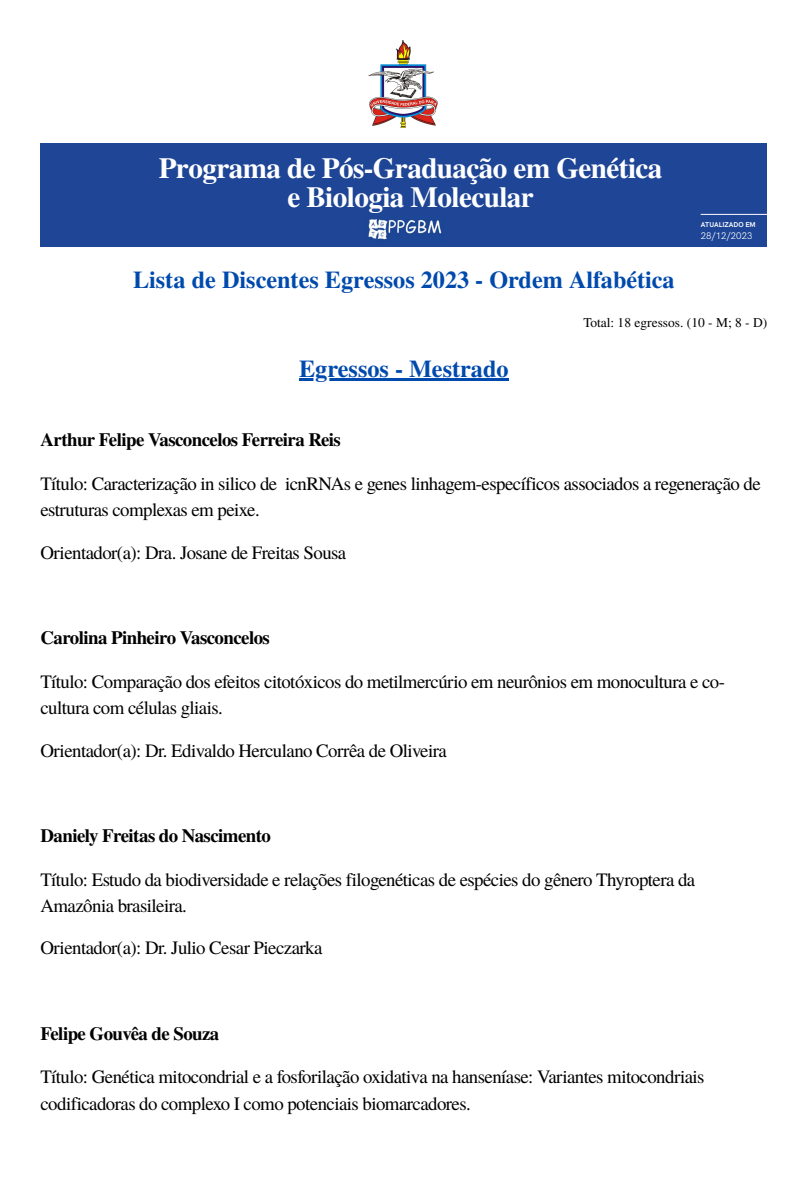
<style>
.page{position:relative;width:810px;height:1181px;background:#fff}
.page>*{position:absolute;margin:0;border:0;box-sizing:border-box;transform-origin:0 0}
.t1{font:700 29.1px "Te X Gyre Termes";letter-spacing:-.02em;color:#fff}
.t2{font:700 24.15px "Te X Gyre Termes";color:#004aad}
.t3{font:18.9px/26.2px "Te X Gyre Termes";letter-spacing:-.03em;color:#000}
.t4{font:700 18.9px "Te X Gyre Termes";letter-spacing:-.03em;color:#000}
.t5{font:13.5px "Te X Gyre Termes";color:#000}
.t6{font:300 9.6px "HK Grotesk";color:#fff}
.t7{font:700 7.05px "HK Grotesk";color:#fff}
</style>
<div class="page">
<hr style="left:299px;top:379px;width:210px;height:2px;background:#004aad">
<img style="left:368px;top:40px;width:70px;height:87px">
<div style="left:41px;top:143px;width:726px;height:103px;background:#1e4596"></div>
<hr style="left:701px;top:214px;width:66px;height:1px;background:#fff">
<img style="left:368px;top:219px;width:74px;height:21px">
<p class="t1" style="left:159px;top:146px;width:505px">Programa de Pós-Graduação em Genética</p>
<p class="t1" style="left:287px;top:174px;width:248px">e Biologia Molecular</p>
<p class="t7" style="left:701px;top:221px;width:57px">ATUALIZADO EM</p>
<p class="t6" style="left:701px;top:230px;width:53px">28/12/2023</p>
<p class="t2" style="left:133px;top:261px;width:543px">Lista de Discentes Egressos 2023 - Ordem Alfabética</p>
<p class="t5" style="left:583px;top:313px;width:185px">Total: 18 egressos. (10 - M; 8 - D)</p>
<h1 class="t2" style="left:299px;top:350px;width:211px">Egressos - Mestrado</h1>
<h2 class="t4" style="left:41px;top:425px;width:302px">Arthur Felipe Vasconcelos Ferreira Reis</h2>
<p class="t3" style="left:41px;top:469px;width:722px">Título: Caracterização in silico de icnRNAs e genes linhagem-específicos associados a regeneração de estruturas complexas em peixe.</p>
<p class="t3" style="left:41px;top:538px;width:307px">Orientador(a): Dra. Josane de Freitas Sousa</p>
<h2 class="t4" style="left:41px;top:623px;width:231px">Carolina Pinheiro Vasconcelos</h2>
<p class="t3" style="left:41px;top:667px;width:686px">Título: Comparação dos efeitos citotóxicos do metilmercúrio em neurônios em monocultura e co&shy;cultura com células gliais.</p>
<p class="t3" style="left:41px;top:736px;width:408px">Orientador(a): Dr. Edivaldo Herculano Corrêa de Oliveira</p>
<h2 class="t4" style="left:41px;top:821px;width:232px">Daniely Freitas do Nascimento</h2>
<p class="t3" style="left:41px;top:865px;width:656px">Título: Estudo da biodiversidade e relações filogenéticas de espécies do gênero Thyroptera da<br>Amazônia brasileira.</p>
<p class="t3" style="left:41px;top:934px;width:283px">Orientador(a): Dr. Julio Cesar Pieczarka</p>
<h2 class="t4" style="left:41px;top:1019px;width:180px">Felipe Gouvêa de Souza</h2>
<p class="t3" style="left:41px;top:1061px;width:666px;line-height:27.3px">Título: Genética mitocondrial e a fosforilação oxidativa na hanseníase: Variantes mitocondriais codificadoras do complexo I como potenciais biomarcadores.</p>
</div>
